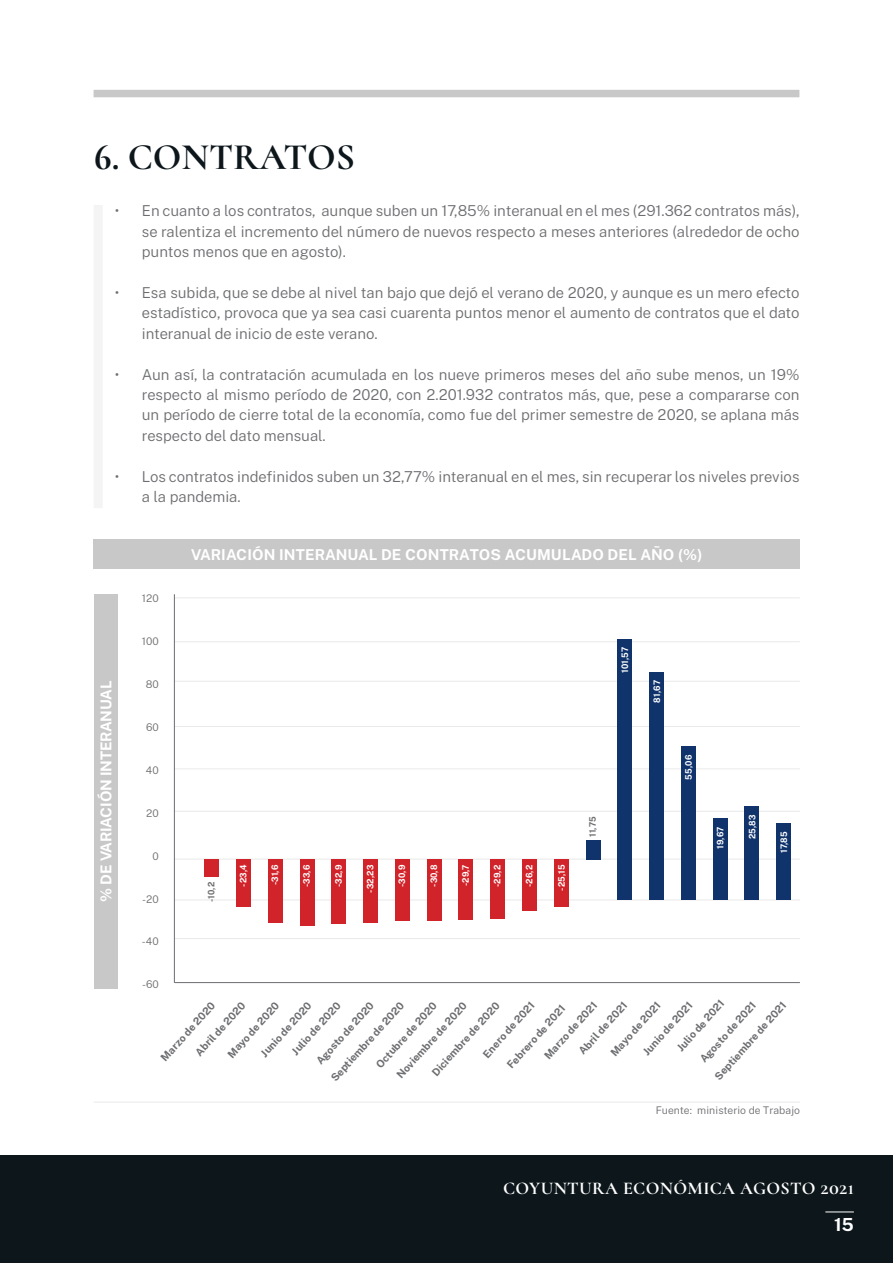
<style>
.page{position:relative;width:893px;height:1263px;background:#fff}
.page>*{position:absolute;margin:0;border:0;box-sizing:border-box;transform-origin:0 0}
.t1{font:700 37.5px "Cormorant";color:#0c161b}
.t2{font:700 18px "Cormorant";letter-spacing:.02em;color:#fff}
.t3{font:700 18px "Public Sans";color:#fff}
.t4{font:300 15px/20.4px "Public Sans";color:#6c6d70;text-align:justify}
.Parrafo_1{font:700 15px "Public Sans";letter-spacing:.01em;color:#fff}
.Parrafo_1-2{font:700 15px "Public Sans";letter-spacing:-.01em;color:#fff}
.Parrafo{font:700 10.5px "Public Sans";color:#6c6d70}
.Parrafo_1-3{font:300 10.5px "Public Sans";letter-spacing:.01em;color:#6c6d70}
.Parrafo-2{font:300 10.5px "Public Sans";letter-spacing:.01em;color:#6c6d70}
.Parrafo_1-4{font:700 9px "Public Sans";letter-spacing:.01em;color:#fff;scale:.94 1}
.Parrafo_1-5{font:700 9px "Public Sans";color:#6c6d70;scale:.94 1}
</style>
<div class="page">
<div style="left:0;top:1155px;width:893px;height:108px;background:#0c161b"></div>
<svg style="left:825px;top:1212px;width:29px;height:1px"></svg>
<div style="left:94px;top:90px;width:705px;height:7px;background:#c8c8c8"></div>
<div style="left:94px;top:205px;width:9px;height:303px;background:#f4f4f4"></div>
<hr style="left:94px;top:1102px;width:706px;height:1px;background:#6c6d70">
<div style="left:94px;top:539px;width:706px;height:30px;background:#c8c8c8"></div>
<hr style="left:174px;top:594px;width:1px;height:389px;background:#6c6d70">
<hr style="left:175px;top:982px;width:625px;height:1px;background:#6c6d70">
<hr style="left:175px;top:938px;width:625px;height:1px;background:#6c6d70">
<hr style="left:175px;top:859px;width:625px;height:1px;background:#6c6d70">
<hr style="left:175px;top:641px;width:625px;height:1px;background:#6c6d70">
<hr style="left:175px;top:726px;width:625px;height:1px;background:#6c6d70">
<hr style="left:175px;top:681px;width:625px;height:1px;background:#6c6d70">
<hr style="left:175px;top:597px;width:625px;height:1px;background:#6c6d70">
<hr style="left:175px;top:811px;width:625px;height:1px;background:#6c6d70">
<hr style="left:175px;top:768px;width:625px;height:1px;background:#6c6d70">
<hr style="left:175px;top:899px;width:625px;height:1px;background:#6c6d70">
<div style="left:204px;top:859px;width:15px;height:18px;background:#d1232a"></div>
<div style="left:363px;top:859px;width:15px;height:64px;background:#d1232a"></div>
<div style="left:236px;top:859px;width:15px;height:47px;background:#d1232a"></div>
<div style="left:395px;top:859px;width:15px;height:62px;background:#d1232a"></div>
<div style="left:268px;top:859px;width:15px;height:64px;background:#d1232a"></div>
<div style="left:427px;top:859px;width:14px;height:62px;background:#d1232a"></div>
<div style="left:300px;top:859px;width:14px;height:67px;background:#d1232a"></div>
<div style="left:459px;top:859px;width:14px;height:60px;background:#d1232a"></div>
<div style="left:522px;top:859px;width:15px;height:52px;background:#d1232a"></div>
<div style="left:331px;top:859px;width:15px;height:65px;background:#d1232a"></div>
<div style="left:490px;top:859px;width:15px;height:60px;background:#d1232a"></div>
<div style="left:554px;top:859px;width:15px;height:47px;background:#d1232a"></div>
<div style="left:586px;top:840px;width:14px;height:19px;background:#10336b"></div>
<div style="left:94px;top:594px;width:24px;height:394px;background:#c8c8c8"></div>
<div style="left:617px;top:639px;width:15px;height:260px;background:#10336b"></div>
<div style="left:649px;top:672px;width:15px;height:227px;background:#10336b"></div>
<div style="left:681px;top:746px;width:15px;height:153px;background:#10336b"></div>
<div style="left:713px;top:818px;width:14px;height:81px;background:#10336b"></div>
<div style="left:745px;top:806px;width:14px;height:93px;background:#10336b"></div>
<div style="left:776px;top:823px;width:15px;height:76px;background:#10336b"></div>
<p class="t1" style="left:94px;top:134px;width:263px">6. CONTRATOS</p>
<p class="t4" style="left:142px;top:200px;width:659px;text-indent:-27px">• En cuanto a los contratos, aunque suben un 17,85% interanual en el mes (291.362 contratos más), se ralentiza el incremento del número de nuevos respecto a meses anteriores (alrededor de ocho puntos menos que en agosto).</p>
<p class="t4" style="left:142px;top:282px;width:659px;text-indent:-27px">• Esa subida, que se debe al nivel tan bajo que dejó el verano de 2020, y aunque es un mero efecto estadístico, provoca que ya sea casi cuarenta puntos menor el aumento de contratos que el dato interanual de inicio de este verano.</p>
<p class="t4" style="left:142px;top:363px;width:659px;text-indent:-27px">• Aun así, la contratación acumulada en los nueve primeros meses del año sube menos, un 19% respecto al mismo período de 2020, con 2.201.932 contratos más, que, pese a compararse con un período de cierre total de la economía, como fue del primer semestre de 2020, se aplana más respecto del dato mensual.</p>
<p class="t4" style="left:142px;top:465px;width:659px;text-indent:-27px">• Los contratos indefinidos suben un 32,77% interanual en el mes, sin recuperar los niveles previos a la pandemia.</p>
<p class="Parrafo_1-2" style="left:94px;top:902px;width:222px;rotate:-90deg">% DE VARIACIÓN INTERANUAL</p>
<p class="Parrafo-2" style="left:142px;top:591px;width:19px">120</p>
<p class="Parrafo-2" style="left:142px;top:633px;width:18px">100</p>
<p class="Parrafo-2" style="left:146px;top:676px;width:15px">80</p>
<p class="Parrafo-2" style="left:146px;top:719px;width:14px">60</p>
<p class="Parrafo-2" style="left:146px;top:762px;width:14px">40</p>
<p class="Parrafo-2" style="left:146px;top:805px;width:14px">20</p>
<p class="Parrafo-2" style="left:153px;top:848px;width:8px">0</p>
<p class="Parrafo-2" style="left:142px;top:891px;width:18px">-20</p>
<p class="Parrafo-2" style="left:142px;top:934px;width:18px">-40</p>
<p class="Parrafo-2" style="left:142px;top:976px;width:18px">-60</p>
<p class="Parrafo_1" style="left:191px;top:543px;width:513px">VARIACIÓN INTERANUAL DE CONTRATOS ACUMULADO DEL AÑO (%)</p>
<p class="Parrafo_1-5" style="left:204px;top:902px;width:23px;rotate:-90deg">-10,2</p>
<p class="Parrafo_1-4" style="left:236px;top:887px;width:25px;rotate:-90deg">-23,4</p>
<p class="Parrafo_1-4" style="left:268px;top:885px;width:23px;rotate:-90deg">-31,6</p>
<p class="Parrafo_1-4" style="left:300px;top:887px;width:25px;rotate:-90deg">-33,6</p>
<p class="Parrafo_1-4" style="left:331px;top:887px;width:25px;rotate:-90deg">-32,9</p>
<p class="Parrafo_1-4" style="left:395px;top:887px;width:25px;rotate:-90deg">-30,9</p>
<p class="Parrafo_1-4" style="left:427px;top:887px;width:25px;rotate:-90deg">-30,8</p>
<p class="Parrafo_1-4" style="left:458px;top:886px;width:24px;rotate:-90deg">-29,7</p>
<p class="Parrafo_1-4" style="left:490px;top:887px;width:25px;rotate:-90deg">-29,2</p>
<p class="Parrafo_1-4" style="left:522px;top:887px;width:25px;rotate:-90deg">-26,2</p>
<p class="Parrafo_1-4" style="left:554px;top:891px;width:29px;rotate:-90deg">-25,15</p>
<p class="Parrafo_1-4" style="left:363px;top:892px;width:31px;rotate:-90deg">-32,23</p>
<p class="Parrafo_1-5" style="left:586px;top:837px;width:23px;rotate:-90deg">11,75</p>
<p class="Parrafo_1-4" style="left:618px;top:673px;width:29px;rotate:-90deg">101,57</p>
<p class="Parrafo_1-4" style="left:650px;top:702px;width:25px;rotate:-90deg">81,67</p>
<p class="Parrafo_1-4" style="left:681px;top:779px;width:28px;rotate:-90deg">55,06</p>
<p class="Parrafo_1-4" style="left:713px;top:849px;width:25px;rotate:-90deg">19,67</p>
<p class="Parrafo_1-4" style="left:745px;top:839px;width:28px;rotate:-90deg">25,83</p>
<p class="Parrafo_1-4" style="left:777px;top:853px;width:24px;rotate:-90deg">17,85</p>
<p class="Parrafo" style="left:673px;top:1044px;width:66px;rotate:-48deg">Julio de 2021</p>
<p class="Parrafo" style="left:223px;top:1050px;width:73px;rotate:-48deg">Mayo de 2020</p>
<p class="Parrafo" style="left:312px;top:1057px;width:81px;rotate:-48deg">Agosto de 2020</p>
<p class="Parrafo" style="left:393px;top:1071px;width:100px;rotate:-48deg">Noviembre de 2020</p>
<p class="Parrafo" style="left:157px;top:1054px;width:77px;rotate:-48deg">Marzo de 2020</p>
<p class="Parrafo" style="left:257px;top:1050px;width:71px;rotate:-48deg">Junio de 2020</p>
<p class="Parrafo" style="left:327px;top:1074px;width:105px;rotate:-48deg">Septiembre de 2020</p>
<p class="Parrafo" style="left:191px;top:1049px;width:70px;rotate:-48deg">Abril de 2020</p>
<p class="Parrafo" style="left:288px;top:1047px;width:69px;rotate:-48deg">Julio de 2020</p>
<p class="Parrafo" style="left:372px;top:1061px;width:87px;rotate:-48deg">Octubre de 2020</p>
<p class="Parrafo" style="left:428px;top:1069px;width:97px;rotate:-48deg">Diciembre de 2020</p>
<p class="Parrafo" style="left:606px;top:1049px;width:71px;rotate:-48deg">Mayo de 2021</p>
<p class="Parrafo" style="left:639px;top:1048px;width:69px;rotate:-48deg">Junio de 2021</p>
<p class="Parrafo" style="left:479px;top:1050px;width:73px;rotate:-48deg">Enero de 2021</p>
<p class="Parrafo" style="left:540px;top:1052px;width:75px;rotate:-48deg">Marzo de 2021</p>
<p class="Parrafo" style="left:711px;top:1073px;width:102px;rotate:-48deg">Septiembre de 2021</p>
<p class="Parrafo" style="left:575px;top:1047px;width:68px;rotate:-48deg">Abril de 2021</p>
<p class="Parrafo" style="left:696px;top:1055px;width:79px;rotate:-48deg">Agosto de 2021</p>
<p class="Parrafo" style="left:503px;top:1061px;width:83px;rotate:-48deg">Febrero de 2021</p>
<p class="Parrafo_1-3" style="left:656px;top:1102px;width:146px">Fuente: ministerio de Trabajo</p>
<p class="t2" style="left:503px;top:1177px;width:352px">COYUNTURA ECONÓMICA AGOSTO 2021</p>
<p class="t3" style="left:834px;top:1210px;width:21px">15</p>
</div>
